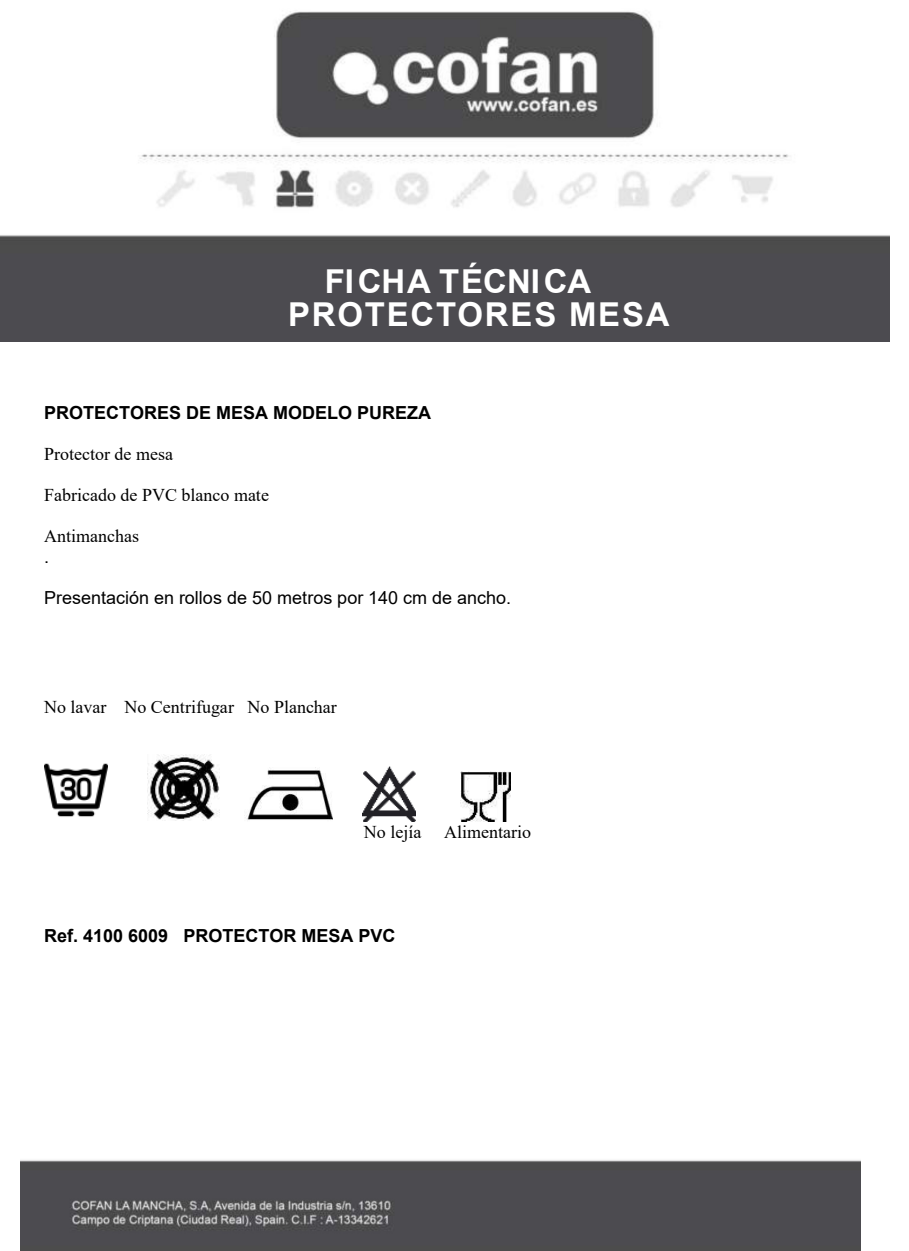
<style>
.page{position:relative;width:909px;height:1251px;background:#fff}
.page>*{position:absolute;margin:0;border:0;box-sizing:border-box;transform-origin:0 0}
.t1{font:700 33px/33px "Arial";letter-spacing:.055em;color:#fff}
.t2{font:18px "Times New Roman";color:#000}
.t3{font:700 18px "Arial";color:#000}
.t4{font:18px "Arial";color:#000}
</style>
<div class="page">
<img style="left:0;top:11px;width:890px;height:331px">
<img style="left:21px;top:1160px;width:840px;height:91px">
<img style="left:44px;top:763px;width:63px;height:54px">
<img style="left:147px;top:754px;width:72px;height:67px">
<img style="left:244px;top:770px;width:89px;height:50px">
<img style="left:363px;top:766px;width:52px;height:56px">
<img style="left:460px;top:771px;width:51px;height:51px">
<h1 class="t1" style="left:288px;top:268px;width:383px;text-indent:37px">FICHA TÉCNICA<br>PROTECTORES MESA</h1>
<p class="t3" style="left:44px;top:406px;width:389px">PROTECTORES DE MESA MODELO PUREZA</p>
<p class="t2" style="left:44px;top:447px;width:130px">Protector de mesa</p>
<p class="t2" style="left:44px;top:489px;width:226px">Fabricado de PVC blanco mate</p>
<p class="t2" style="left:44px;top:530px;width:96px">Antimanchas</p>
<p class="t4" style="left:44px;top:550px;width:7px">.</p>
<p class="t4" style="left:44px;top:591px;width:469px">Presentación en rollos de 50 metros por 140 cm de ancho.</p>
<p class="t2" style="left:44px;top:700px;width:294px">No lavar No Centrifugar No Planchar</p>
<p class="t2" style="left:364px;top:826px;width:59px">No lejía</p>
<p class="t2" style="left:444px;top:826px;width:88px">Alimentario</p>
<p class="t3" style="left:44px;top:929px;width:353px">Ref. 4100 6009 PROTECTOR MESA PVC</p>
</div>
